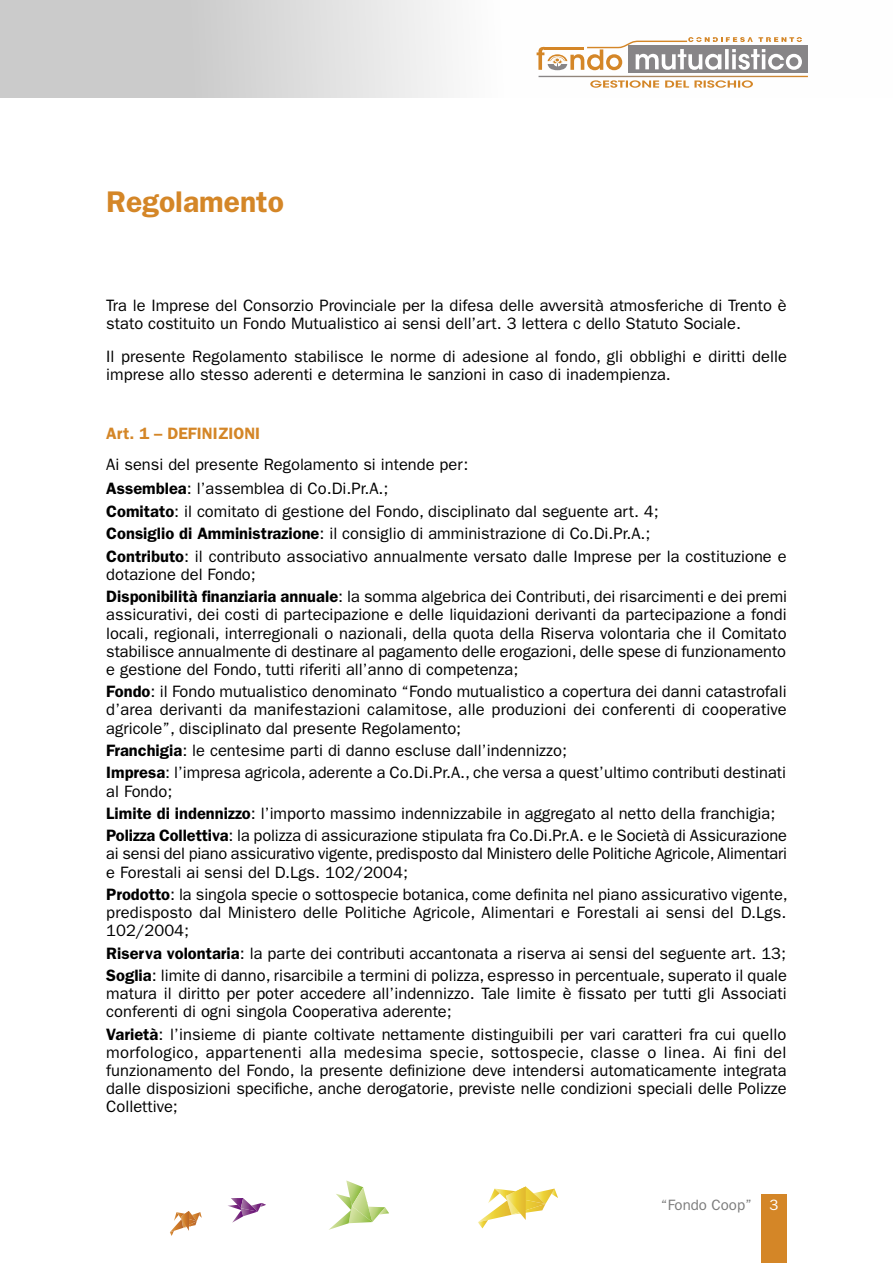
<style>
.page{position:relative;width:893px;height:1263px;background:#fff}
.page>*{position:absolute;margin:0;border:0;box-sizing:border-box;transform-origin:0 0}
.t1{font:600 30px "ITC Franklin Gothic Std";color:#d48627}
.t2{font:16.5px/18.1px "ITC Franklin Gothic Std";color:#000}
.t3{font:600 16.5px "ITC Franklin Gothic Std";color:#d48627}
.t4{font:15px "ITC Franklin Gothic Std";color:#7c7c7c}
.s1{font-weight:600}
.s2{color:#fff}
</style>
<div class="page">
<svg style="left:478px;top:1186px;width:80px;height:42px"></svg>
<svg style="left:170px;top:1211px;width:32px;height:25px"></svg>
<svg style="left:329px;top:1180px;width:60px;height:50px"></svg>
<svg style="left:228px;top:1198px;width:38px;height:25px"></svg>
<svg style="left:0;top:0;width:808px;height:98px"></svg>
<svg style="left:590px;top:80px;width:163px;height:8px"></svg>
<div style="left:629px;top:46px;width:179px;height:27px;background:#878587"></div>
<svg style="left:537px;top:37px;width:265px;height:33px"></svg>
<hr style="left:538px;top:76px;width:270px;height:1px;background:#fff">
<hr style="left:544px;top:47px;width:40px;height:3px;background:#d48627">
<div style="left:761px;top:1195px;width:26px;height:68px;background:#d48627"></div>
<h1 class="t1" style="left:106px;top:184px;width:179px">Regolamento</h1>
<p class="t2" style="left:106px;top:296px;width:682px">Tra le Imprese del Consorzio Provinciale per la difesa delle avversità atmosferiche di Trento è stato costituito un Fondo Mutualistico ai sensi dell’art. 3 lettera c dello Statuto Sociale.</p>
<p class="t2" style="left:106px;top:348px;width:682px">Il presente Regolamento stabilisce le norme di adesione al fondo, gli obblighi e diritti delle imprese allo stesso aderenti e determina le sanzioni in caso di inadempienza.</p>
<p class="t3" style="left:106px;top:424px;width:155px">Art. 1 – DEFINIZIONI</p>
<p class="t2" style="left:106px;top:452px;width:364px;line-height:24.6px">Ai sensi del presente Regolamento si intende per:<br><span class="s1">Assemblea</span>: l’assemblea di Co.Di.Pr.A.;</p>
<p class="t2" style="left:106px;top:500px;width:682px;line-height:22.4px"><span class="s1">Comitato</span>: il comitato di gestione del Fondo, disciplinato dal seguente art. 4;<br><span class="s1">Consiglio di Amministrazione</span>: il consiglio di amministrazione di Co.Di.Pr.A.;<br><span class="s1">Contributo</span>: il contributo associativo annualmente versato dalle Imprese per la costituzione e</p>
<p class="t2" style="left:106px;top:563px;width:682px;line-height:22.4px">dotazione del Fondo;<br><span class="s1">Disponibilità finanziaria annuale</span>: la somma algebrica dei Contributi, dei risarcimenti e dei premi</p>
<p class="t2" style="left:106px;top:606px;width:682px;text-align:justify">assicurativi, dei costi di partecipazione e delle liquidazioni derivanti da partecipazione a fondi locali, regionali, interregionali o nazionali, della quota della Riserva volontaria che il Comitato stabilisce annualmente di destinare al pagamento delle erogazioni, delle spese di funzionamento e gestione del Fondo, tutti riferiti all’anno di competenza;</p>
<p class="t2" style="left:106px;top:683px;width:682px;text-align:justify"><span class="s1">Fondo</span>: il Fondo mutualistico denominato “Fondo mutualistico a copertura dei danni catastrofali d’area derivanti da manifestazioni calamitose, alle produzioni dei conferenti di cooperative agricole”, disciplinato dal presente Regolamento;</p>
<p class="t2" style="left:106px;top:739px;width:681px;line-height:22.4px"><span class="s1">Franchigia</span>: le centesime parti di danno escluse dall’indennizzo;<br><span class="s1">Impresa</span>: l’impresa agricola, aderente a Co.Di.Pr.A., che versa a quest’ultimo contributi destinati</p>
<p class="t2" style="left:106px;top:780px;width:682px;line-height:22.4px">al Fondo;<br><span class="s1">Limite di indennizzo</span>: l’importo massimo indennizzabile in aggregato al netto della franchigia;<br><span class="s1">Polizza Collettiva</span>: la polizza di assicurazione stipulata fra Co.Di.Pr.A. e le Società di Assicurazione</p>
<p class="t2" style="left:106px;top:845px;width:682px">ai sensi del piano assicurativo vigente, predisposto dal Ministero delle Politiche Agricole, Alimentari e Forestali ai sensi del D.Lgs. 102/2004;</p>
<p class="t2" style="left:106px;top:885px;width:683px;text-align:justify"><span class="s1">Prodotto</span>: la singola specie o sottospecie botanica, come definita nel piano assicurativo vigente, predisposto dal Ministero delle Politiche Agricole, Alimentari e Forestali ai sensi del D.Lgs.<br>102/2004;</p>
<p class="t2" style="left:106px;top:942px;width:682px;line-height:22.4px"><span class="s1">Riserva volontaria</span>: la parte dei contributi accantonata a riserva ai sensi del seguente art. 13;<br><span class="s1">Soglia</span>: limite di danno, risarcibile a termini di polizza, espresso in percentuale, superato il quale</p>
<p class="t2" style="left:106px;top:985px;width:682px">matura il diritto per poter accedere all’indennizzo. Tale limite è fissato per tutti gli Associati conferenti di ogni singola Cooperativa aderente;</p>
<p class="t2" style="left:106px;top:1025px;width:682px;text-align:justify"><span class="s1">Varietà</span>: l’insieme di piante coltivate nettamente distinguibili per vari caratteri fra cui quello morfologico, appartenenti alla medesima specie, sottospecie, classe o linea. Ai fini del funzionamento del Fondo, la presente definizione deve intendersi automaticamente integrata dalle disposizioni specifiche, anche derogatorie, previste nelle condizioni speciali delle Polizze Collettive;</p>
<p class="t4" style="left:661px;top:1196px;width:119px">“Fondo Coop” <span class="s2">3</span></p>
</div>
